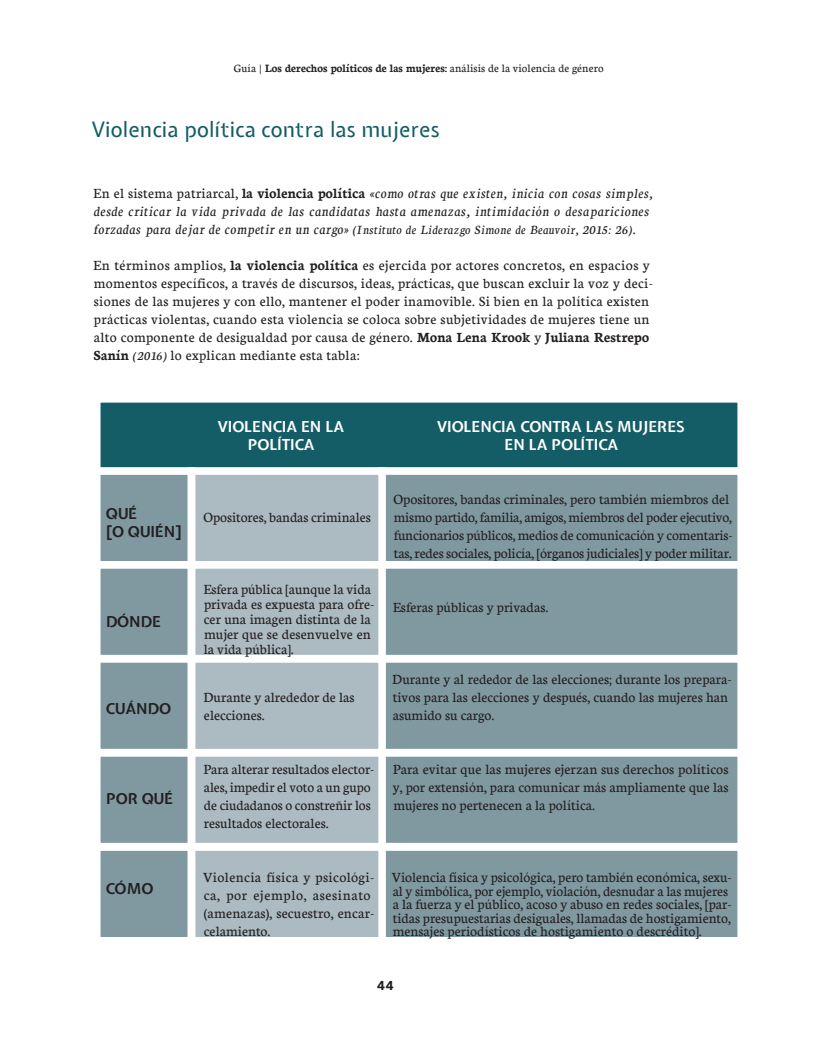
<style>
.page{position:relative;width:838px;height:1063px;background:#fff}
.page>*{position:absolute;margin:0;border:0;box-sizing:border-box;transform-origin:0 0}
.Titulo{font:21px "Expletus Sans";letter-spacing:.01em;color:#145d66}
.texto{font:15px/18px "Neuton";color:#231f20}
.texto-2{font:15px/18px "Neuton";letter-spacing:.02em;color:#231f20}
.texto-3{font:italic 15px/18px "Neuton";letter-spacing:.025em;color:#231f20}
.texto-4{font:15px/18px "Neuton";letter-spacing:.025em;color:#231f20}
.texto-5{font:700 15px/18px "Expletus Sans";color:#fff;text-align:center}
.texto-6{font:700 15px "Expletus Sans";color:#231f20}
.texto-7{font:italic 13.5px "Neuton";letter-spacing:.02em;color:#231f20}
.t1{font:700 12.75px "Bitter";color:#231f20}
.t2{font:12px "Neuton";letter-spacing:.01em;color:#231f20}
.s1{font-weight:700}
.s2{font-style:normal}
.s3{font-weight:700;font-style:normal}
.s4{font-size:15px}
.s5{font-style:normal;font-size:15px}
.s6{font-style:italic;font-size:13.5px}
</style>
<div class="page">
<div style="left:93px;top:395px;width:652px;height:80px;background:#145d66;border:8px solid #fff"></div>
<div style="left:377px;top:467px;width:368px;height:101px;background:#8099a1;border:8px solid #fff"></div>
<div style="left:377px;top:561px;width:368px;height:101px;background:#8099a1;border:8px solid #fff"></div>
<div style="left:377px;top:655px;width:368px;height:101px;background:#8099a1;border:8px solid #fff"></div>
<div style="left:377px;top:749px;width:368px;height:101px;background:#8099a1;border:8px solid #fff"></div>
<div style="left:377px;top:843px;width:368px;height:101px;background:#8099a1;border:8px solid #fff"></div>
<div style="left:188px;top:467px;width:198px;height:101px;background:#acbbc1;border:8px solid #fff"></div>
<div style="left:188px;top:561px;width:198px;height:101px;background:#acbbc1;border:8px solid #fff"></div>
<div style="left:188px;top:655px;width:198px;height:101px;background:#acbbc1;border:8px solid #fff"></div>
<div style="left:188px;top:749px;width:198px;height:101px;background:#acbbc1;border:8px solid #fff"></div>
<div style="left:188px;top:843px;width:198px;height:101px;background:#acbbc1;border:8px solid #fff"></div>
<div style="left:93px;top:467px;width:102px;height:101px;background:#8099a1;border:8px solid #fff"></div>
<div style="left:93px;top:561px;width:102px;height:101px;background:#8099a1;border:8px solid #fff"></div>
<div style="left:93px;top:655px;width:102px;height:101px;background:#8099a1;border:8px solid #fff"></div>
<div style="left:93px;top:749px;width:102px;height:101px;background:#8099a1;border:8px solid #fff"></div>
<div style="left:93px;top:843px;width:102px;height:101px;background:#8099a1;border:8px solid #fff"></div>
<p class="t2" style="left:234px;top:61px;width:371px">Guía | <span class="s1">Los derechos políticos de las mujeres:</span> análisis de la violencia de género</p>
<p class="Titulo" style="left:92px;top:119px;width:349px">Violencia política contra las mujeres</p>
<p class="texto-3" style="left:94px;top:184px;width:560px"><span class="s2">En el sistema patriarcal,</span> <span class="s3">la violencia política</span> «como otras que existen, inicia con cosas simples, desde criticar la vida privada de las candidatas hasta amenazas, intimidación o desapariciones</p>
<p class="texto-7" style="left:93px;top:222px;width:544px"><span class="s4">forzadas para dejar de competir en un cargo»</span> (Instituto de Liderazgo Simone de Beauvoir, 2015: 26)<span class="s5">.</span></p>
<p class="texto-2" style="left:94px;top:256px;width:561px">En términos amplios, <span class="s1">la violencia política</span> es ejercida por actores concretos, en espacios y momentos específicos, a través de discursos, ideas, prácticas, que buscan excluir la voz y deci&shy;siones de las mujeres y con ello, mantener el poder inamovible. Si bien en la política existen prácticas violentas, cuando esta violencia se coloca sobre subjetividades de mujeres tiene un alto componente de desigualdad por causa de género. <span class="s1">Mona Lena Krook</span> y <span class="s1">Juliana Restrepo Sanín</span> <span class="s6">(2016)</span> lo explican mediante esta tabla:</p>
<p class="texto-6" style="left:106px;top:505px;width:33px">QUÉ</p>
<p class="texto-6" style="left:106px;top:523px;width:78px">[O QUIÉN]</p>
<p class="texto-6" style="left:106px;top:613px;width:56px">DÓNDE</p>
<p class="texto-6" style="left:106px;top:700px;width:66px">CUÁNDO</p>
<p class="texto-6" style="left:106px;top:790px;width:68px">POR QUÉ</p>
<p class="texto-6" style="left:106px;top:880px;width:49px">CÓMO</p>
<p class="texto-5" style="left:218px;top:418px;width:128px">VIOLENCIA EN LA<br>POLÍTICA</p>
<p class="texto-5" style="left:437px;top:418px;width:249px">VIOLENCIA CONTRA LAS MUJERES</p>
<p class="texto-5" style="left:504px;top:436px;width:115px">EN LA POLÍTICA</p>
<p class="texto" style="left:204px;top:508px;width:169px">Opositores, bandas criminales</p>
<p class="texto" style="left:204px;top:581px;width:171px;line-height:15px">Esfera pública [aunque la vida privada es expuesta para ofre&shy;cer una imagen distinta de la mujer que se desenvuelve en la vida pública].</p>
<p class="texto" style="left:204px;top:688px;width:152px">Durante y alrededor de las</p>
<p class="texto" style="left:204px;top:706px;width:62px">elecciones.</p>
<p class="texto" style="left:204px;top:760px;width:172px">Para alterar resultados elector&shy;ales, impedir el voto a un gupo de ciudadanos o constreñir los resultados electorales.</p>
<p class="texto-4" style="left:203px;top:868px;width:173px">Violencia física y psicológi&shy;ca, por ejemplo, asesinato (amenazas), secuestro, encar&shy;celamiento.</p>
<p class="texto" style="left:393px;top:490px;width:341px">Opositores, bandas criminales, pero también miembros del mismo partido, familia, amigos, miembros del poder ejecutivo, funcionarios públicos, medios de comunicación y comentaris&shy;tas, redes sociales, policía, [órganos judiciales] y poder militar.</p>
<p class="texto" style="left:393px;top:598px;width:157px">Esferas públicas y privadas.</p>
<p class="texto" style="left:392px;top:670px;width:340px">Durante y al rededor de las elecciones; durante los prepara&shy;tivos para las elecciones y después, cuando las mujeres han asumido su cargo.</p>
<p class="texto" style="left:393px;top:760px;width:337px;text-align:justify">Para evitar que las mujeres ejerzan sus derechos políticos y, por extensión, para comunicar más ampliamente que las mujeres no pertenecen a la política.</p>
<p class="texto" style="left:392px;top:870px;width:341px;line-height:13.5px">Violencia física y psicológica, pero también económica, sexu&shy;al y simbólica, por ejemplo, violación, desnudar a las mujeres a la fuerza y el público, acoso y abuso en redes sociales, [par&shy;tidas presupuestarias desiguales, llamadas de hostigamiento, mensajes periodísticos de hostigamiento o descrédito].</p>
<p class="t1" style="left:377px;top:976px;width:18px">44</p>
</div>
